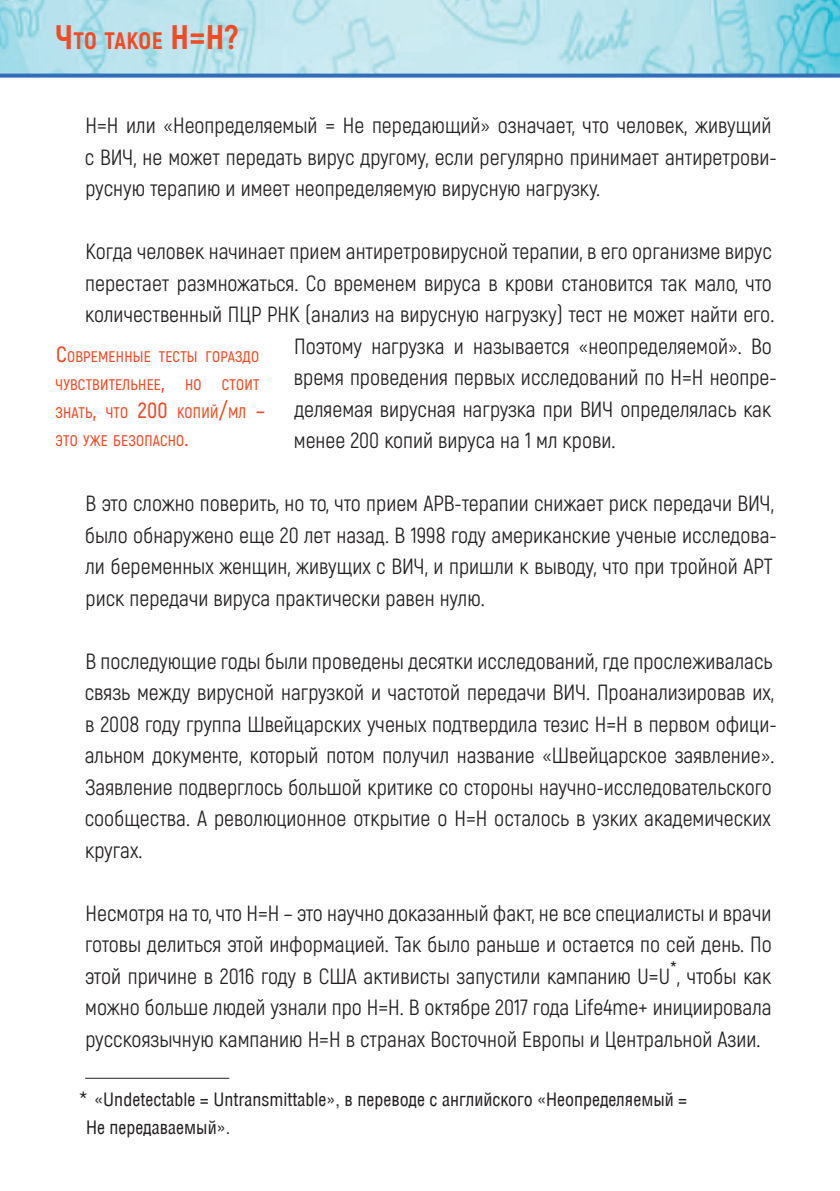
<style>
.page{position:relative;width:840px;height:1191px;background:#fff}
.page>*{position:absolute;margin:0;border:0;box-sizing:border-box;transform-origin:0 0}
.колонтитулы{font:800 23.8px "Akrobat";letter-spacing:.015em;color:#f04b24}
.осн_текст{font:22px/31.4px "Akrobat";color:#231f20}
.сноски{font:18px/28px "AG Letterica Condensed";color:#231f20}
.врезки{font:600 15.4px/28px "Akrobat";letter-spacing:.015em;color:#f04b24}
.s1{font-size:34px}
.s2{font-size:22px}
</style>
<div class="page">
<img style="left:0;top:0;width:839px;height:74px">
<svg style="left:0;top:74px;width:839px;height:4px;background:#437bbe"></svg>
<hr style="left:85px;top:1077px;width:144px;height:1px;background:#231f20">
<p class="колонтитулы" style="left:55px;top:26px;width:185px"><span class="s1">Ч</span>то такое <span class="s1">Н=Н?</span></p>
<p class="осн_текст" style="left:85px;top:110px;width:693px">Н=Н или «Неопределяемый = Не передающий» означает, что человек, живущий с ВИЧ, не может передать вирус другому, если регулярно принимает антиретрови&shy;русную терапию и имеет неопределяемую вирусную нагрузку.</p>
<p class="осн_текст" style="left:85px;top:236px;width:687px">Когда человек начинает прием антиретровирусной терапии, в его организме вирус</p>
<p class="осн_текст" style="left:85px;top:267px;width:687px">перестает размножаться. Со временем вируса в крови становится так мало, что</p>
<p class="осн_текст" style="left:85px;top:299px;width:690px">количественный ПЦР РНК (анализ на вирусную нагрузку) тест не может найти его.</p>
<p class="осн_текст" style="left:294px;top:330px;width:479px">Поэтому нагрузка и называется «неопределяемой». Во</p>
<p class="осн_текст" style="left:294px;top:362px;width:484px">время проведения первых исследований по Н=Н неопре-</p>
<p class="осн_текст" style="left:294px;top:393px;width:478px">деляемая вирусная нагрузка при ВИЧ определялась как</p>
<p class="осн_текст" style="left:294px;top:425px;width:323px">менее 200 копий вируса на 1 мл крови.</p>
<p class="врезки" style="left:55px;top:342px;width:205px"><span class="s2">С</span>овременные тесты гораздо чувствительнее<span class="s2">,</span> но</p>
<p class="врезки" style="left:56px;top:370px;width:211px;text-indent:166px">стоит знать<span class="s2">,</span> что <span class="s2">200</span> копий<span class="s2">/</span>мл <span class="s2">– </span>это уже безопасно<span class="s2">.</span></p>
<p class="осн_текст" style="left:85px;top:488px;width:693px">В это сложно поверить, но то, что прием АРВ-терапии снижает риск передачи ВИЧ, было обнаружено еще 20 лет назад. В 1998 году американские ученые исследова&shy;ли беременных женщин, живущих с ВИЧ, и пришли к выводу, что при тройной АРТ риск передачи вируса практически равен нулю.</p>
<p class="осн_текст" style="left:85px;top:645px;width:693px">В последующие годы были проведены десятки исследований, где прослеживалась связь между вирусной нагрузкой и частотой передачи ВИЧ. Проанализировав их, в 2008 году группа Швейцарских ученых подтвердила тезис Н=Н в первом офици&shy;альном документе, который потом получил название «Швейцарское заявление».<br>Заявление подверглось большой критике со стороны научно-исследовательского сообщества. А революционное открытие о Н=Н осталось в узких академических кругах.</p>
<p class="осн_текст" style="left:85px;top:897px;width:688px;text-align:justify">Несмотря на то, что Н=Н – это научно доказанный факт, не все специалисты и врачи готовы делиться этой информацией. Так было раньше и остается по сей день. По этой причине в 2016 году в США активисты запустили кампанию U=U<sup>*</sup>, чтобы как можно больше людей узнали про Н=Н. В октябре 2017 года Life4me+ инициировала русскоязычную кампанию Н=Н в странах Восточной Европы и Центральной Азии.</p>
<p class="сноски" style="left:86px;top:1085px;width:602px;text-indent:-8px"><span class="s2">*</span> «Undetectable = Untransmittable», в переводе с английского «Неопределяемый =<br>Не передаваемый».</p>
</div>
